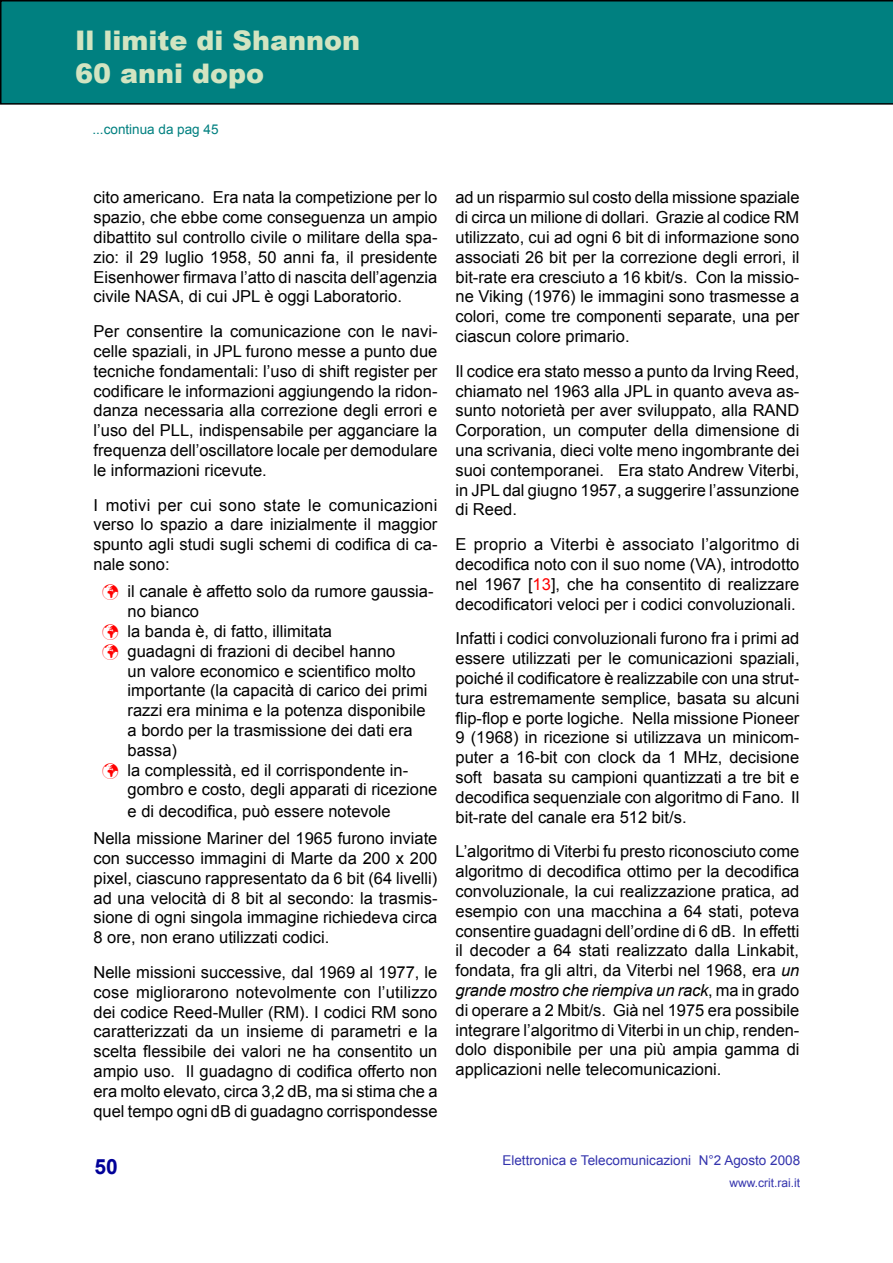
<style>
.page{position:relative;width:893px;height:1263px;background:#fff}
.page>*{position:absolute;margin:0;border:0;box-sizing:border-box;transform-origin:0 0}
.t1{font:900 27px/32.4px "Arial";color:#d2e4c1}
.t2{font:700 21px "Arial";color:#009}
.t3{font:16.5px/19.8px "Arial";color:#000;text-align:justify}
.t4{font:13.5px "Arial";color:#3333ad}
.t5{font:13.5px "Arial";color:#008080}
.t6{font:12px "Arial";color:#3333ad}
.s1{color:#f00}
.s2{font-style:italic}
</style>
<div class="page">
<div style="left:0;top:0;width:892px;height:105px;background:#008080"></div>
<svg style="left:892px;top:0;width:1px;height:105px"></svg>
<p class="t1" style="left:75px;top:23px;width:286px">Il limite di Shannon<br>60 anni dopo</p>
<p class="t5" style="left:92px;top:121px;width:128px">...continua da pag 45</p>
<p class="t3" style="left:94px;top:188px;width:345px">cito americano. Era nata la competizione per lo spazio, che ebbe come conseguenza un ampio dibattito sul controllo civile o militare della spa&shy;zio: il 29 luglio 1958, 50 anni fa, il presidente Eisenhower firmava l’atto di nascita dell’agenzia civile NASA, di cui JPL è oggi Laboratorio.</p>
<p class="t3" style="left:94px;top:322px;width:345px">Per consentire la comunicazione con le navi&shy;celle spaziali, in JPL furono messe a punto due tecniche fondamentali: l’uso di shift register per codificare le informazioni aggiungendo la ridon&shy;danza necessaria alla correzione degli errori e l’uso del PLL, indispensabile per agganciare la frequenza dell’oscillatore locale per demodulare le informazioni ricevute.</p>
<p class="t3" style="left:94px;top:495px;width:345px">I motivi per cui sono state le comunicazioni verso lo spazio a dare inizialmente il maggior spunto agli studi sugli schemi di codifica di ca&shy;nale sono:</p>
<p class="t3" style="left:128px;top:582px;width:311px;text-align:left">il canale è affetto solo da rumore gaussia&shy;no bianco<br>la banda è, di fatto, illimitata<br>guadagni di frazioni di decibel hanno<br>un valore economico e scientifico molto importante (la capacità di carico dei primi razzi era minima e la potenza disponibile a bordo per la trasmissione dei dati era bassa)<br>la complessità, ed il corrispondente in&shy;gombro e costo, degli apparati di ricezione</p>
<p class="t3" style="left:94px;top:798px;width:345px;line-height:27.3px;text-indent:34px">e di decodifica, può essere notevole<br>Nella missione Mariner del 1965 furono inviate</p>
<p class="t3" style="left:94px;top:848px;width:345px">con successo immagini di Marte da 200 x 200 pixel, ciascuno rappresentato da 6 bit (64 livelli) ad una velocità di 8 bit al secondo: la trasmis&shy;sione di ogni singola immagine richiedeva circa 8 ore, non erano utilizzati codici.</p>
<p class="t3" style="left:94px;top:962px;width:346px">Nelle missioni successive, dal 1969 al 1977, le cose migliorarono notevolmente con l’utilizzo dei codice Reed-Muller (RM). I codici RM sono caratterizzati da un insieme di parametri e la scelta flessibile dei valori ne ha consentito un ampio uso. Il guadagno di codifica offerto non era molto elevato, circa 3,2 dB, ma si stima che a quel tempo ogni dB di guadagno corrispondesse</p>
<p class="t2" style="left:95px;top:1153px;width:25px">50</p>
<p class="t3" style="left:455px;top:188px;width:345px">ad un risparmio sul costo della missione spaziale di circa un milione di dollari. Grazie al codice RM utilizzato, cui ad ogni 6 bit di informazione sono associati 26 bit per la correzione degli errori, il bit-rate era cresciuto a 16 kbit/s. Con la missio&shy;ne Viking (1976) le immagini sono trasmesse a colori, come tre componenti separate, una per ciascun colore primario.</p>
<p class="t3" style="left:455px;top:361px;width:346px">Il codice era stato messo a punto da Irving Reed, chiamato nel 1963 alla JPL in quanto aveva as&shy;sunto notorietà per aver sviluppato, alla RAND Corporation, un computer della dimensione di una scrivania, dieci volte meno ingombrante dei suoi contemporanei. Era stato Andrew Viterbi, in JPL dal giugno 1957, a suggerire l’assunzione di Reed.</p>
<p class="t3" style="left:455px;top:535px;width:345px">E proprio a Viterbi è associato l’algoritmo di decodifica noto con il suo nome (VA), introdotto nel 1967 [<span class="s1">13</span>], che ha consentito di realizzare decodificatori veloci per i codici convoluzionali.</p>
<p class="t3" style="left:455px;top:629px;width:346px">Infatti i codici convoluzionali furono fra i primi ad essere utilizzati per le comunicazioni spaziali, poiché il codificatore è realizzabile con una strut&shy;tura estremamente semplice, basata su alcuni flip-flop e porte logiche. Nella missione Pioneer 9 (1968) in ricezione si utilizzava un minicom&shy;puter a 16-bit con clock da 1 MHz, decisione soft basata su campioni quantizzati a tre bit e decodifica sequenziale con algoritmo di Fano. Il bit-rate del canale era 512 bit/s.</p>
<p class="t3" style="left:455px;top:842px;width:346px">L’algoritmo di Viterbi fu presto riconosciuto come algoritmo di decodifica ottimo per la decodifica convoluzionale, la cui realizzazione pratica, ad esempio con una macchina a 64 stati, poteva consentire guadagni dell’ordine di 6 dB. In effetti il decoder a 64 stati realizzato dalla Linkabit, fondata, fra gli altri, da Viterbi nel 1968, era <span class="s2">un grande mostro che riempiva un rack</span>, ma in grado di operare a 2 Mbit/s. Già nel 1975 era possibile integrare l’algoritmo di Viterbi in un chip, renden&shy;dolo disponibile per una più ampia gamma di applicazioni nelle telecomunicazioni.</p>
<p class="t4" style="left:502px;top:1151px;width:299px">Elettronica e Telecomunicazioni N°2 Agosto 2008</p>
<p class="t6" style="left:730px;top:1174px;width:72px">www.crit.rai.it</p>
</div>
